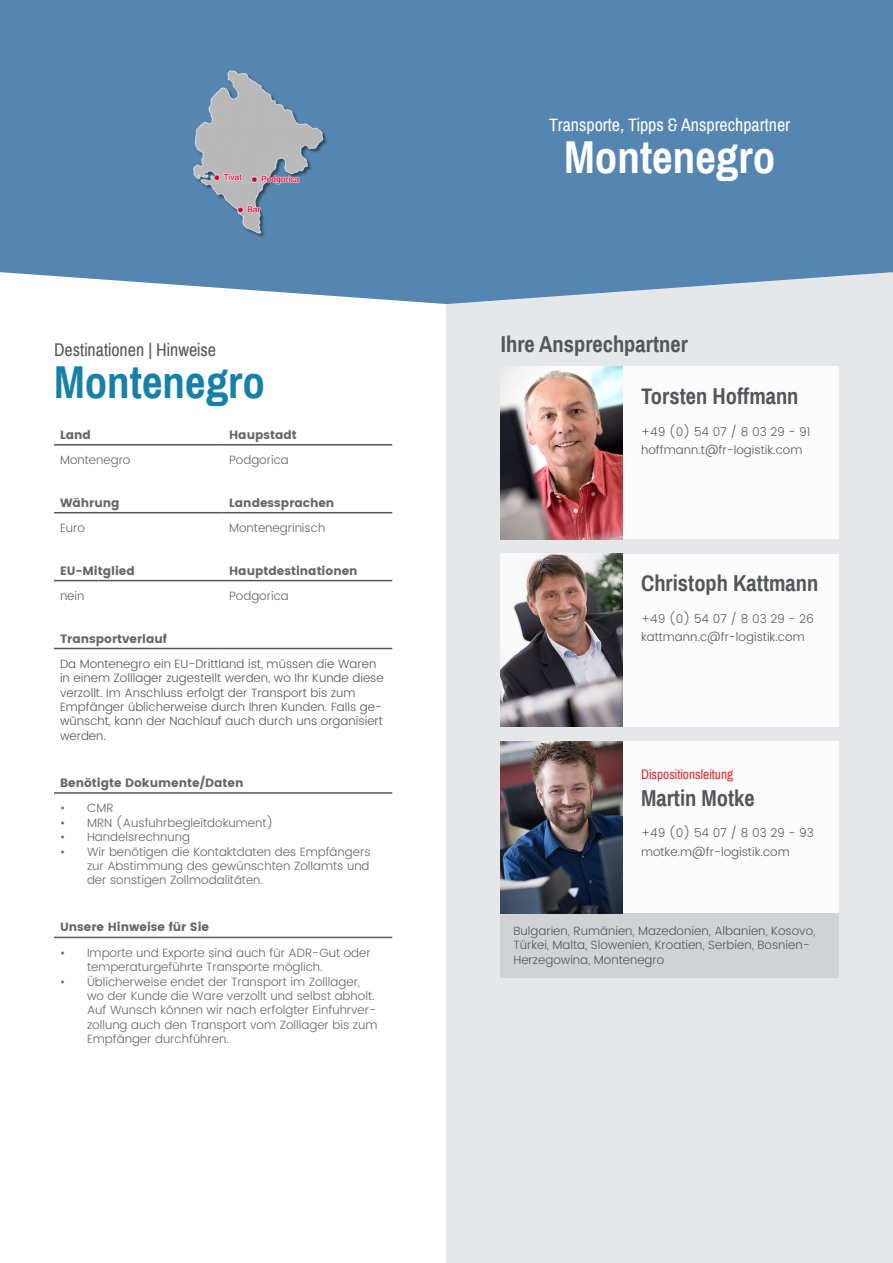
<style>
.page{position:relative;width:893px;height:1263px;background:#fff}
.page>*{position:absolute;margin:0;border:0;box-sizing:border-box;transform-origin:0 0}
.t1{font:700 45px "Archivo Narrow";color:#fff}
.t2{font:700 45px "Archivo Narrow";color:#1780a8}
.t3{font:700 22.5px "Archivo Narrow";color:#545759}
.t4{font:18px "Archivo Narrow";color:#fff}
.t5{font:18px "Archivo Narrow";color:#545759}
.t6{font:13.5px "Archivo Narrow";color:#e7292d}
.t7{font:300 12px/14.4px "Poppins";color:#545759}
.t8{font:300 12px/14.4px "Poppins";color:#666}
.t9{font:12px "Poppins";color:#666}
</style>
<div class="page">
<div style="left:446px;top:166px;width:447px;height:1097px;background:#e6e7e9"></div>
<img style="left:0;top:0;width:893px;height:304px">
<div style="left:501px;top:741px;width:338px;height:172px;background:#fcfcfc"></div>
<div style="left:501px;top:913px;width:338px;height:65px;background:#d1d2d4"></div>
<img style="left:501px;top:741px;width:122px;height:172px">
<div style="left:501px;top:367px;width:338px;height:172px;background:#fcfcfc"></div>
<img style="left:501px;top:367px;width:122px;height:172px">
<div style="left:501px;top:554px;width:338px;height:172px;background:#fcfcfc"></div>
<img style="left:501px;top:554px;width:122px;height:172px">
<hr style="left:54px;top:444px;width:169px;height:1px;background:#545759">
<hr style="left:223px;top:444px;width:169px;height:1px;background:#545759">
<hr style="left:54px;top:512px;width:169px;height:1px;background:#545759">
<hr style="left:223px;top:512px;width:169px;height:1px;background:#545759">
<hr style="left:54px;top:580px;width:169px;height:1px;background:#545759">
<hr style="left:223px;top:580px;width:169px;height:1px;background:#545759">
<hr style="left:54px;top:792px;width:169px;height:2px;background:#545759">
<hr style="left:223px;top:792px;width:169px;height:2px;background:#545759">
<hr style="left:54px;top:648px;width:169px;height:1px;background:#545759">
<hr style="left:223px;top:648px;width:169px;height:1px;background:#545759">
<hr style="left:54px;top:937px;width:169px;height:1px;background:#545759">
<hr style="left:223px;top:937px;width:169px;height:1px;background:#545759">
<h3 class="t5" style="left:54px;top:339px;width:164px">Destinationen | Hinweise</h3>
<h1 class="t2" style="left:54px;top:355px;width:213px">Montenegro</h1>
<p class="t9" style="left:60px;top:428px;width:32px">Land</p>
<p class="t9" style="left:229px;top:428px;width:69px">Haupstadt</p>
<p class="t8" style="left:60px;top:453px;width:72px">Montenegro</p>
<p class="t8" style="left:229px;top:453px;width:61px">Podgorica</p>
<p class="t9" style="left:60px;top:495px;width:61px">Währung</p>
<p class="t9" style="left:229px;top:495px;width:107px">Landessprachen</p>
<p class="t8" style="left:60px;top:521px;width:26px">Euro</p>
<p class="t8" style="left:229px;top:521px;width:98px">Montenegrinisch</p>
<p class="t9" style="left:60px;top:563px;width:76px">EU-Mitglied</p>
<p class="t9" style="left:229px;top:563px;width:130px">Hauptdestinationen</p>
<p class="t8" style="left:60px;top:589px;width:26px">nein</p>
<p class="t8" style="left:229px;top:589px;width:61px">Podgorica</p>
<p class="t9" style="left:60px;top:631px;width:108px">Transportverlauf</p>
<p class="t7" style="left:60px;top:657px;width:325px">Da Montenegro ein EU-Drittland ist, müssen die Waren in einem Zolllager zugestellt werden, wo Ihr Kunde diese verzollt. Im Anschluss erfolgt der Transport bis zum Empfänger üblicherweise durch Ihren Kunden. Falls ge&shy;wünscht, kann der Nachlauf auch durch uns organisiert werden.</p>
<p class="t9" style="left:60px;top:776px;width:185px">Benötigte Dokumente/Daten</p>
<p class="t8" style="left:60px;top:801px;width:55px">• CMR</p>
<p class="t8" style="left:60px;top:816px;width:215px">• MRN (Ausfuhrbegleitdokument)</p>
<p class="t8" style="left:60px;top:830px;width:132px">• Handelsrechnung</p>
<p class="t8" style="left:87px;top:844px;width:285px;text-align:justify;text-indent:-27px">• Wir benötigen die Kontaktdaten des Empfängers zur Abstimmung des gewünschten Zollamts und der sonstigen Zollmodalitäten.</p>
<p class="t9" style="left:60px;top:920px;width:151px">Unsere Hinweise für Sie</p>
<p class="t8" style="left:87px;top:946px;width:285px;text-indent:-27px">• Importe und Exporte sind auch für ADR-Gut oder temperaturgeführte Transporte möglich.</p>
<p class="t8" style="left:87px;top:975px;width:292px;text-indent:-27px">• Üblicherweise endet der Transport im Zolllager, wo der Kunde die Ware verzollt und selbst abholt.<br>Auf Wunsch können wir nach erfolgter Einfuhrver&shy;zollung auch den Transport vom Zolllager bis zum Empfänger durchführen.</p>
<h3 class="t4" style="left:549px;top:114px;width:242px">Transporte, Tipps &amp; Ansprechpartner</h3>
<h1 class="t1" style="left:564px;top:130px;width:213px">Montenegro</h1>
<h2 class="t3" style="left:501px;top:331px;width:188px">Ihre Ansprechpartner</h2>
<h2 class="t3" style="left:641px;top:383px;width:159px">Torsten Hoffmann</h2>
<p class="t7" style="left:641px;top:423px;width:171px;line-height:18.6px">+49 (0) 54 07 / 8 03 29 - 91 hoffmann.t@fr-logistik.com</p>
<h2 class="t3" style="left:641px;top:570px;width:179px">Christoph Kattmann</h2>
<p class="t7" style="left:641px;top:610px;width:174px;line-height:18.6px">+49 (0) 54 07 / 8 03 29 - 26 kattmann.c@fr-logistik.com</p>
<p class="t6" style="left:641px;top:766px;width:94px">Dispositionsleitung</p>
<h2 class="t3" style="left:641px;top:784px;width:115px">Martin Motke</h2>
<p class="t7" style="left:641px;top:824px;width:174px;line-height:18.6px">+49 (0) 54 07 / 8 03 29 - 93 motke.m@fr-logistik.com</p>
<p class="t7" style="left:513px;top:924px;width:303px">Bulgarien, Rumänien, Mazedonien, Albanien, Kosovo,<br>Türkei, Malta, Slowenien, Kroatien, Serbien, Bosnien-<br>Herzegowina, Montenegro</p>
</div>
